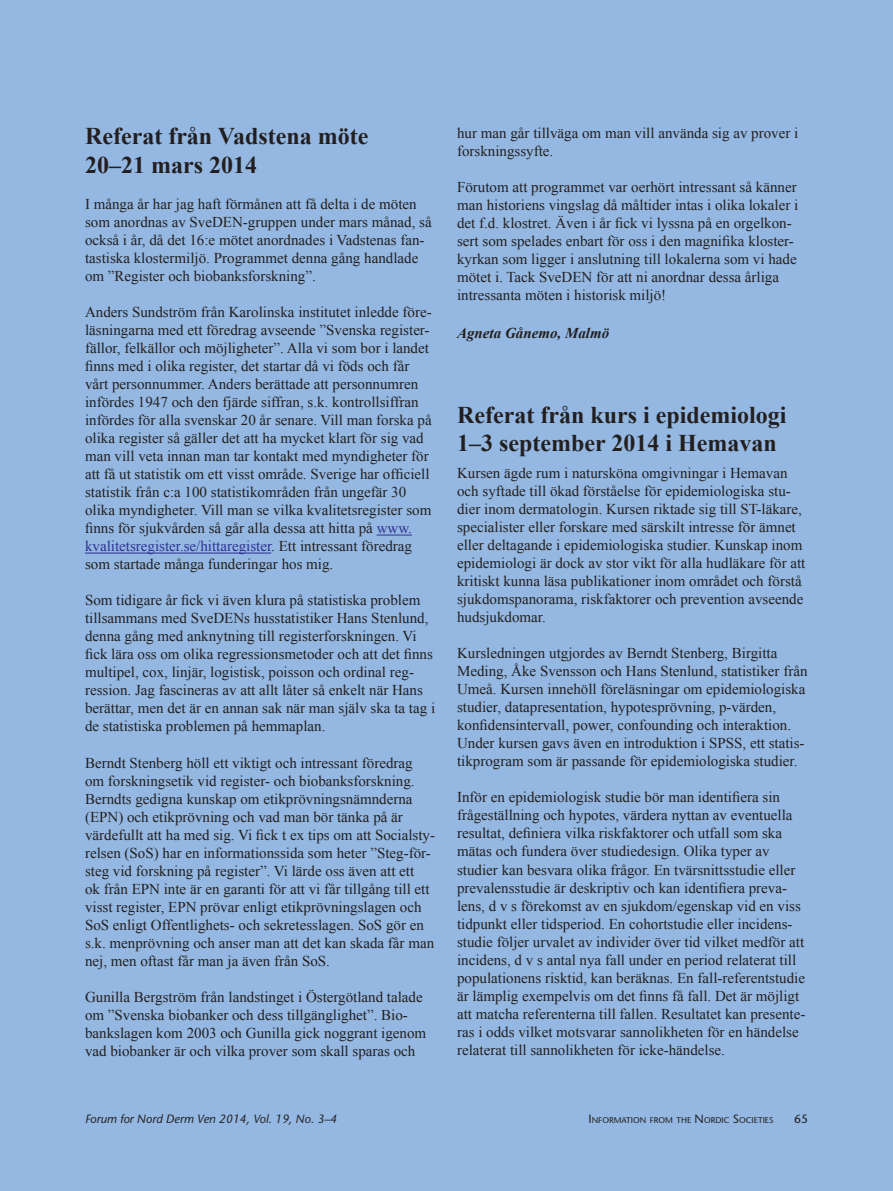
<style>
.page{position:relative;width:893px;height:1191px;background:#94b8e1}
.page>*{position:absolute;margin:0;border:0;box-sizing:border-box;transform-origin:0 0}
.t1{font:700 24px/28.8px "Times New Roman";color:#231f20}
.t2{font:15px/18px "Times New Roman";color:#231f20}
.t3{font:italic 700 15px "Times New Roman";color:#231f20}
.t4{font:italic 12px "Stone Sans";color:#231f20}
.t5{font:12px "Stone Sans";color:#231f20}
.t6{font:8.4px "Stone Sans";color:#231f20}
.s1{color:#2e3092}
.s2{font-size:12px}
</style>
<div class="page">
<hr style="left:377px;top:534px;width:35px;height:1px;background:#2e3092">
<hr style="left:85px;top:552px;width:186px;height:1px;background:#2e3092">
<h1 class="t1" style="left:85px;top:121px;width:285px">Referat från Vadstena möte<br>20–21 mars 2014</h1>
<p class="t2" style="left:85px;top:195px;width:348px">I många år har jag haft förmånen att få delta i de möten som anordnas av SveDEN-gruppen under mars månad, så också i år, då det 16:e mötet anordnades i Vadstenas fan&shy;tastiska klostermiljö. Programmet denna gång handlade om ”Register och biobanksforskning”.</p>
<p class="t2" style="left:85px;top:303px;width:348px">Anders Sundström från Karolinska institutet inledde före&shy;läsningarna med ett föredrag avseende ”Svenska register&shy;fällor, felkällor och möjligheter”. Alla vi som bor i landet finns med i olika register, det startar då vi föds och får vårt personnummer. Anders berättade att personnumren infördes 1947 och den fjärde siffran, s.k. kontrollsiffran infördes för alla svenskar 20 år senare. Vill man forska på olika register så gäller det att ha mycket klart för sig vad man vill veta innan man tar kontakt med myndigheter för att få ut statistik om ett visst område. Sverige har officiell statistik från c:a 100 statistikområden från ungefär 30 olika myndigheter. Vill man se vilka kvalitetsregister som finns för sjukvården så går alla dessa att hitta på <span class="s1">www. kvalitetsregister.se/hittaregister</span>. Ett intressant föredrag som startade många funderingar hos mig.</p>
<p class="t2" style="left:85px;top:591px;width:352px">Som tidigare år fick vi även klura på statistiska problem tillsammans med SveDENs husstatistiker Hans Stenlund, denna gång med anknytning till registerforskningen. Vi fick lära oss om olika regressionsmetoder och att det finns multipel, cox, linjär, logistisk, poisson och ordinal reg&shy;ression. Jag fascineras av att allt låter så enkelt när Hans berättar, men det är en annan sak när man själv ska ta tag i de statistiska problemen på hemmaplan.</p>
<p class="t2" style="left:85px;top:753px;width:352px">Berndt Stenberg höll ett viktigt och intressant föredrag om forskningsetik vid register- och biobanksforskning.<br>Berndts gedigna kunskap om etikprövningsnämnderna (EPN) och etikprövning och vad man bör tänka på är värdefullt att ha med sig. Vi fick t ex tips om att Socialsty&shy;relsen (SoS) har en informationssida som heter ”Steg-för&shy;steg vid forskning på register”. Vi lärde oss även att ett<br>ok från EPN inte är en garanti för att vi får tillgång till ett visst register, EPN prövar enligt etikprövningslagen och SoS enligt Offentlighets- och sekretesslagen. SoS gör en s.k. menprövning och anser man att det kan skada får man nej, men oftast får man ja även från SoS.</p>
<p class="t2" style="left:85px;top:987px;width:343px">Gunilla Bergström från landstinget i Östergötland talade om ”Svenska biobanker och dess tillgänglighet”. Bio&shy;bankslagen kom 2003 och Gunilla gick noggrant igenom vad biobanker är och vilka prover som skall sparas och</p>
<p class="t2" style="left:457px;top:124px;width:343px">hur man går tillväga om man vill använda sig av prover i forskningssyfte.</p>
<p class="t2" style="left:457px;top:178px;width:343px">Förutom att programmet var oerhört intressant så känner man historiens vingslag då måltider intas i olika lokaler i det f.d. klostret. Även i år fick vi lyssna på en orgelkon&shy;sert som spelades enbart för oss i den magnifika kloster&shy;kyrkan som ligger i anslutning till lokalerna som vi hade mötet i. Tack SveDEN för att ni anordnar dessa årliga intressanta möten i historisk miljö!</p>
<p class="t3" style="left:457px;top:322px;width:154px">Agneta Gånemo, Malmö</p>
<h1 class="t1" style="left:457px;top:399px;width:331px">Referat från kurs i epidemiologi<br>1–3 september 2014 i Hemavan</h1>
<p class="t2" style="left:457px;top:464px;width:350px">Kursen ägde rum i natursköna omgivningar i Hemavan och syftade till ökad förståelse för epidemiologiska stu&shy;dier inom dermatologin. Kursen riktade sig till ST-läkare, specialister eller forskare med särskilt intresse för ämnet eller deltagande i epidemiologiska studier. Kunskap inom epidemiologi är dock av stor vikt för alla hudläkare för att kritiskt kunna läsa publikationer inom området och förstå sjukdomspanorama, riskfaktorer och prevention avseende hudsjukdomar.</p>
<p class="t2" style="left:457px;top:644px;width:352px">Kursledningen utgjordes av Berndt Stenberg, Birgitta Meding, Åke Svensson och Hans Stenlund, statistiker från Umeå. Kursen innehöll föreläsningar om epidemiologiska studier, datapresentation, hypotesprövning, p-värden, konfidensintervall, power, confounding och interaktion.<br>Under kursen gavs även en introduktion i SPSS, ett statis&shy;tikprogram som är passande för epidemiologiska studier.</p>
<p class="t2" style="left:457px;top:788px;width:350px">Inför en epidemiologisk studie bör man identifiera sin frågeställning och hypotes, värdera nyttan av eventuella resultat, definiera vilka riskfaktorer och utfall som ska mätas och fundera över studiedesign. Olika typer av studier kan besvara olika frågor. En tvärsnittsstudie eller prevalensstudie är deskriptiv och kan identifiera preva&shy;lens, d v s förekomst av en sjukdom/egenskap vid en viss tidpunkt eller tidsperiod. En cohortstudie eller incidens&shy;studie följer urvalet av individer över tid vilket medför att incidens, d v s antal nya fall under en period relaterat till populationens risktid, kan beräknas. En fall-referentstudie är lämplig exempelvis om det finns få fall. Det är möjligt att matcha referenterna till fallen. Resultatet kan presente&shy;ras i odds vilket motsvarar sannolikheten för en händelse relaterat till sannolikheten för icke-händelse.</p>
<p class="t4" style="left:85px;top:1112px;width:254px">Forum for Nord Derm Ven 2014, Vol. 19, No. 3–4</p>
<p class="t6" style="left:589px;top:1115px;width:185px"><span class="s2">I</span>NFORMATION FROM THE <span class="s2">N</span> ORDIC <span class="s2">S</span>OCI ETI ES</p>
<p class="t5" style="left:794px;top:1112px;width:15px">65</p>
</div>
